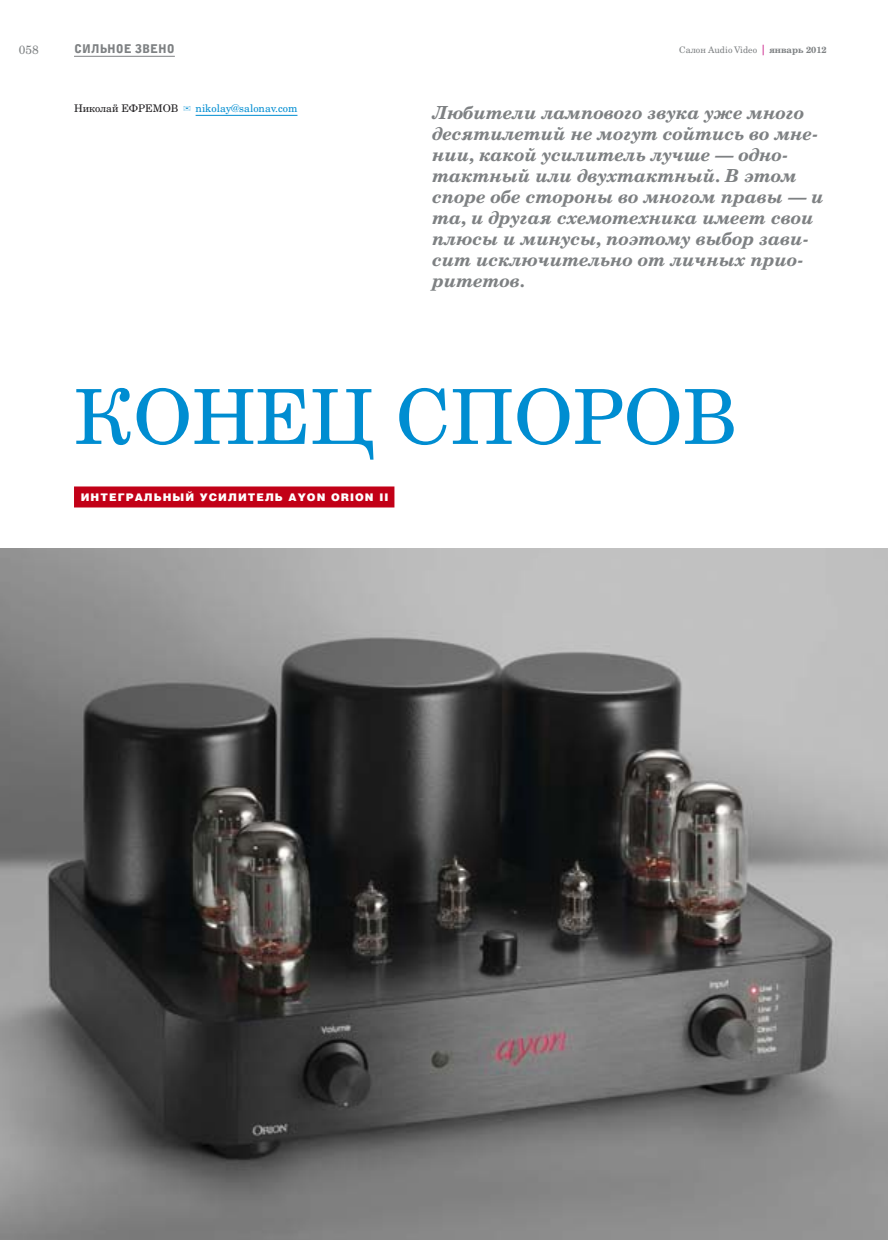
<style>
.page{position:relative;width:888px;height:1258px;background:#fff}
.page>*{position:absolute;margin:0;border:0;box-sizing:border-box;transform-origin:0 0}
.t1{font:75.9px "New Century Schlbk Cyr";color:#008dd1}
.t2{font:italic 700 18px/21px "New Century Schlbk Cyr";color:#7e8183}
.t3{font:12px "Bell Gothic C Blk BT";color:#7e8183}
.t4{font:12px "New Century Schlbk Cyr";color:#7e8183}
.t5{font:10.5px "New Century Schlbk Cyr";color:#008dd1}
.t6{font:900 10.5px "Helios Blackz";letter-spacing:.1em;color:#fff}
.t7{font:9px "New Century Schlbk Cyr";color:#7e8183}
.s1{font-size:10.5px;color:#c20079}
.s2{font-weight:700}
.s3{color:#1f1d1f}
</style>
<div class="page">
<hr style="left:196px;top:115px;width:101px;height:1px;background:#008dd1">
<div style="left:74px;top:486px;width:320px;height:21px;background:#c20017"></div>
<img style="left:0;top:548px;width:888px;height:691px">
<hr style="left:74px;top:56px;width:101px;height:1px;background:#7e8183">
<p class="t4" style="left:19px;top:42px;width:22px">058</p>
<p class="t3" style="left:74px;top:41px;width:102px">СИЛЬНОЕ ЗВЕНО</p>
<p class="t7" style="left:679px;top:44px;width:149px">Салон Audio Video <span class="s1">|</span> <span class="s2">январь 2012</span></p>
<p class="t5" style="left:74px;top:102px;width:225px"><span class="s3">Николай ЕФРЕМОВ</span> ✉ nikolay@salonav.com</p>
<p class="t2" style="left:432px;top:101px;width:393px">Любители лампового звука уже много десятилетий не могут сойтись во мне&shy;нии, какой усилитель лучше — одно&shy;тактный или двухтактный. В этом споре обе стороны во многом правы — и та, и другая схемотехника имеет свои плюсы и минусы, поэтому выбор зави&shy;сит исключительно от личных прио&shy;ритетов.</p>
<p class="t1" style="left:74px;top:369px;width:665px">КОНЕЦ СПОРОВ</p>
<p class="t6" style="left:81px;top:491px;width:304px">ИНТЕГРАЛЬНЫЙ УСИЛИТЕЛЬ AYON ORION II</p>
</div>
